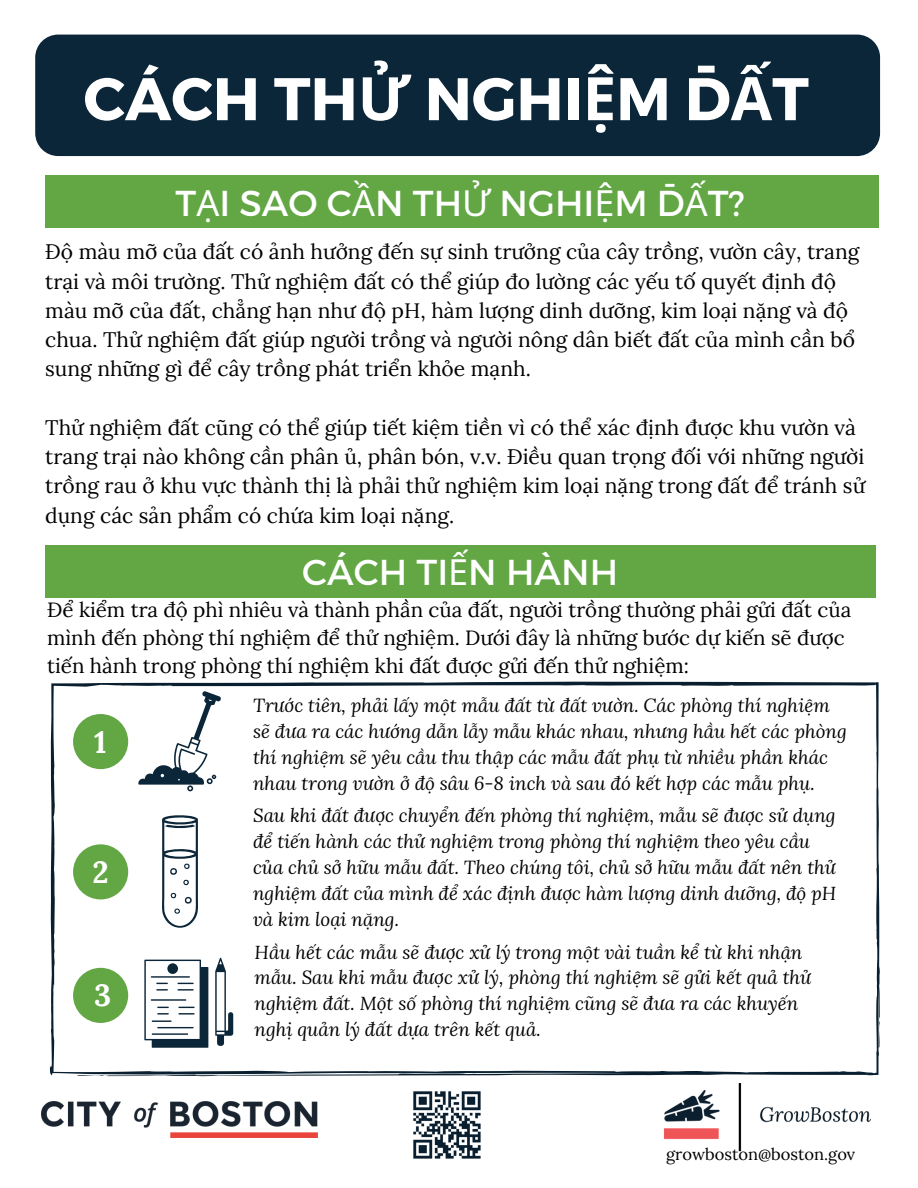
<style>
.page{position:relative;width:918px;height:1188px;background:#fff}
.page>*{position:absolute;margin:0;border:0;box-sizing:border-box;transform-origin:0 0}
.t1{font:700 60px "Montserrat";color:#fff}
.t2{font:36px "Montserrat";color:#fff}
.t3{font:700 30.6px "Lora";color:#fff}
.t4{font:21px/29.2px "Lora";color:#000}
.t5{font:20.55px/28.2px "Lora";color:#000}
.t6{font:italic 18.75px/25.8px "Lora";color:#000}
.t7{font:16.5px "Lora";color:#000}
.s1{font-family:"Noto Sans"}
</style>
<div class="page">
<div style="left:35px;top:35px;width:845px;height:121px;background:#0c2639;border-radius:23px"></div>
<div style="left:45px;top:175px;width:834px;height:53px;background:#62a744"></div>
<div style="left:45px;top:545px;width:830px;height:53px;background:#62a744"></div>
<img style="left:42px;top:1102px;width:276px;height:36px">
<svg style="left:50px;top:682px;width:830px;height:395px"></svg>
<img style="left:664px;top:1084px;width:207px;height:68px">
<img style="left:413px;top:1091px;width:68px;height:68px">
<h1 class="t1" style="left:84px;top:60px;width:727px">CÁCH TH<span class="s1">Ử</span> NGHI<span class="s1">Ệ</span>M Đ<span class="s1">Ấ</span>T</h1>
<h2 class="t2" style="left:176px;top:180px;width:571px">T<span class="s1">Ạ</span>I SAO C<span class="s1">Ầ</span>N TH<span class="s1">Ử</span> NGHI<span class="s1">Ệ</span>M Đ<span class="s1">Ấ</span>T?</h2>
<p class="t4" style="left:45px;top:237px;width:816px">Độ màu mỡ của đất có ảnh hưởng đến sự sinh trưởng của cây trồng, vườn cây, trang trại và môi trường. Thử nghiệm đất có thể giúp đo lường các yếu tố quyết định độ màu mỡ của đất, chẳng hạn như độ pH, hàm lượng dinh dưỡng, kim loại nặng và độ chua. Thử nghiệm đất giúp người trồng và người nông dân biết đất của mình cần bổ sung những gì để cây trồng phát triển khỏe mạnh.</p>
<p class="t4" style="left:45px;top:413px;width:821px">Thử nghiệm đất cũng có thể giúp tiết kiệm tiền vì có thể xác định được khu vườn và trang trại nào không cần phân ủ, phân bón, v.v. Điều quan trọng đối với những người trồng rau ở khu vực thành thị là phải thử nghiệm kim loại nặng trong đất để tránh sử dụng các sản phẩm có chứa kim loại nặng.</p>
<h2 class="t2" style="left:302px;top:548px;width:318px">CÁCH TI<span class="s1">Ế</span>N HÀNH</h2>
<p class="t5" style="left:47px;top:595px;width:806px">Để kiểm tra độ phì nhiêu và thành phần của đất, người trồng thường phải gửi đất của mình đến phòng thí nghiệm để thử nghiệm. Dưới đây là những bước dự kiến sẽ được tiến hành trong phòng thí nghiệm khi đất được gửi đến thử nghiệm:</p>
<h3 class="t3" style="left:94px;top:723px;width:14px">1</h3>
<h3 class="t3" style="left:92px;top:852px;width:18px">2</h3>
<h3 class="t3" style="left:94px;top:976px;width:19px">3</h3>
<p class="t6" style="left:253px;top:692px;width:595px">Trước tiên, phải lấy một mẫu đất từ đất vườn. Các phòng thí nghiệm sẽ đưa ra các hướng dẫn lẫy mẫu khác nhau, nhưng hầu hết các phòng thí nghiệm sẽ yêu cầu thu thập các mẫu đất phụ từ nhiều phần khác nhau trong vườn ở độ sâu 6-8 inch và sau đó kết hợp các mẫu phụ.</p>
<p class="t6" style="left:253px;top:802px;width:585px">Sau khi đất được chuyển đến phòng thí nghiệm, mẫu sẽ được sử dụng để tiến hành các thử nghiệm trong phòng thí nghiệm theo yêu cầu của chủ sở hữu mẫu đất. Theo chúng tôi, chủ sở hữu mẫu đất nên thử nghiệm đất của mình để xác định được hàm lượng dinh dưỡng, độ pH và kim loại nặng.</p>
<p class="t6" style="left:255px;top:939px;width:558px">Hầu hết các mẫu sẽ được xử lý trong một vài tuần kể từ khi nhận mẫu. Sau khi mẫu được xử lý, phòng thí nghiệm sẽ gửi kết quả thử nghiệm đất. Một số phòng thí nghiệm cũng sẽ đưa ra các khuyến nghị quản lý đất dựa trên kết quả.</p>
<p class="t7" style="left:666px;top:1143px;width:191px">growboston@boston.gov</p>
</div>
